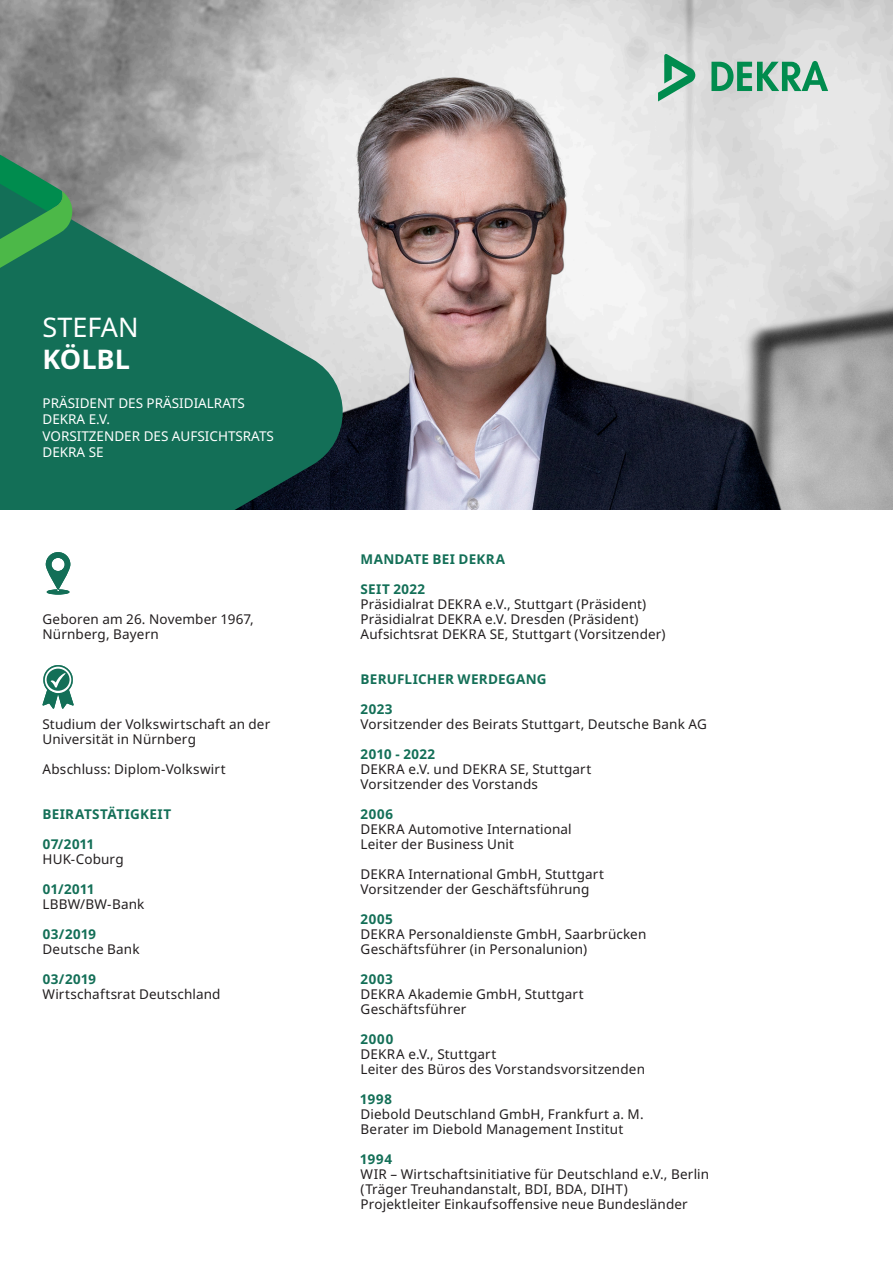
<style>
.page{position:relative;width:893px;height:1263px;background:#fff}
.page>*{position:absolute;margin:0;border:0;box-sizing:border-box;transform-origin:0 0}
.t1{font:27px "Noto Sans";color:#fff}
.t2{font:700 27px "Noto Sans";color:#fff}
.t3{font:13.5px/15px "Noto Sans";letter-spacing:.01em;color:#231f20}
.t4{font:700 13.5px "Noto Sans";letter-spacing:.02em;color:#136f57}
.t5{font:13.5px/16.2px "Noto Sans";color:#fff}
</style>
<div class="page">
<img style="left:0;top:0;width:893px;height:510px">
<svg style="left:0;top:153px;width:353px;height:357px;fill:#136f57"></svg>
<svg style="left:0;top:140px;width:73px;height:158px"></svg>
<svg style="left:711px;top:61px;width:117px;height:30px"></svg>
<svg style="left:658px;top:54px;width:37px;height:47px"></svg>
<svg style="left:46px;top:552px;width:24px;height:43px"></svg>
<svg style="left:42px;top:665px;width:32px;height:44px"></svg>
<h1 class="t1" style="left:43px;top:312px;width:98px">STEFAN</h1>
<h1 class="t2" style="left:43px;top:344px;width:89px">KÖLBL</h1>
<p class="t5" style="left:43px;top:395px;width:233px">PRÄSIDENT DES PRÄSIDIALRATS<br>DEKRA E.V.<br>VORSITZENDER DES AUFSICHTSRATS<br>DEKRA SE</p>
<p class="t3" style="left:43px;top:612px;width:213px">Geboren am 26. November 1967,<br>Nürnberg, Bayern</p>
<p class="t3" style="left:43px;top:717px;width:229px">Studium der Volkswirtschaft an der<br>Universität in Nürnberg</p>
<p class="t3" style="left:43px;top:762px;width:185px">Abschluss: Diplom-Volkswirt</p>
<p class="t4" style="left:43px;top:806px;width:130px">BEIRATSTÄTIGKEIT</p>
<p class="t4" style="left:43px;top:836px;width:53px">07/2011</p>
<p class="t3" style="left:43px;top:852px;width:83px">HUK-Coburg</p>
<p class="t4" style="left:43px;top:881px;width:53px">01/2011</p>
<p class="t3" style="left:43px;top:897px;width:103px">LBBW/BW-Bank</p>
<p class="t4" style="left:43px;top:926px;width:55px">03/2019</p>
<p class="t3" style="left:43px;top:942px;width:99px">Deutsche Bank</p>
<p class="t4" style="left:43px;top:971px;width:55px">03/2019</p>
<p class="t3" style="left:43px;top:987px;width:180px">Wirtschaftsrat Deutschland</p>
<p class="t4" style="left:361px;top:551px;width:146px">MANDATE BEI DEKRA</p>
<p class="t4" style="left:361px;top:581px;width:66px">SEIT 2022</p>
<p class="t3" style="left:361px;top:597px;width:307px">Präsidialrat DEKRA e.V., Stuttgart (Präsident)<br>Präsidialrat DEKRA e.V. Dresden (Präsident)<br>Aufsichtsrat DEKRA SE, Stuttgart (Vorsitzender)</p>
<p class="t4" style="left:361px;top:671px;width:188px">BERUFLICHER WERDEGANG</p>
<p class="t4" style="left:361px;top:701px;width:33px">2023</p>
<p class="t3" style="left:361px;top:717px;width:348px">Vorsitzender des Beirats Stuttgart, Deutsche Bank AG</p>
<p class="t4" style="left:361px;top:746px;width:76px">2010 - 2022</p>
<p class="t3" style="left:361px;top:762px;width:232px">DEKRA e.V. und DEKRA SE, Stuttgart<br>Vorsitzender des Vorstands</p>
<p class="t4" style="left:361px;top:806px;width:34px">2006</p>
<p class="t3" style="left:361px;top:822px;width:213px">DEKRA Automotive International<br>Leiter der Business Unit</p>
<p class="t3" style="left:361px;top:867px;width:245px">DEKRA International GmbH, Stuttgart<br>Vorsitzender der Geschäftsführung</p>
<p class="t4" style="left:361px;top:911px;width:34px">2005</p>
<p class="t3" style="left:361px;top:927px;width:287px">DEKRA Personaldienste GmbH, Saarbrücken<br>Geschäftsführer (in Personalunion)</p>
<p class="t4" style="left:361px;top:971px;width:34px">2003</p>
<p class="t3" style="left:361px;top:987px;width:225px">DEKRA Akademie GmbH, Stuttgart<br>Geschäftsführer</p>
<p class="t4" style="left:361px;top:1031px;width:34px">2000</p>
<p class="t3" style="left:361px;top:1047px;width:286px">DEKRA e.V., Stuttgart<br>Leiter des Büros des Vorstandsvorsitzenden</p>
<p class="t4" style="left:361px;top:1091px;width:33px">1998</p>
<p class="t3" style="left:361px;top:1107px;width:285px">Diebold Deutschland GmbH, Frankfurt a. M.<br>Berater im Diebold Management Institut</p>
<p class="t4" style="left:361px;top:1151px;width:33px">1994</p>
<p class="t3" style="left:361px;top:1167px;width:350px">WIR – Wirtschaftsinitiative für Deutschland e.V., Berlin (Träger Treuhandanstalt, BDI, BDA, DIHT)<br>Projektleiter Einkaufsoffensive neue Bundesländer</p>
</div>
